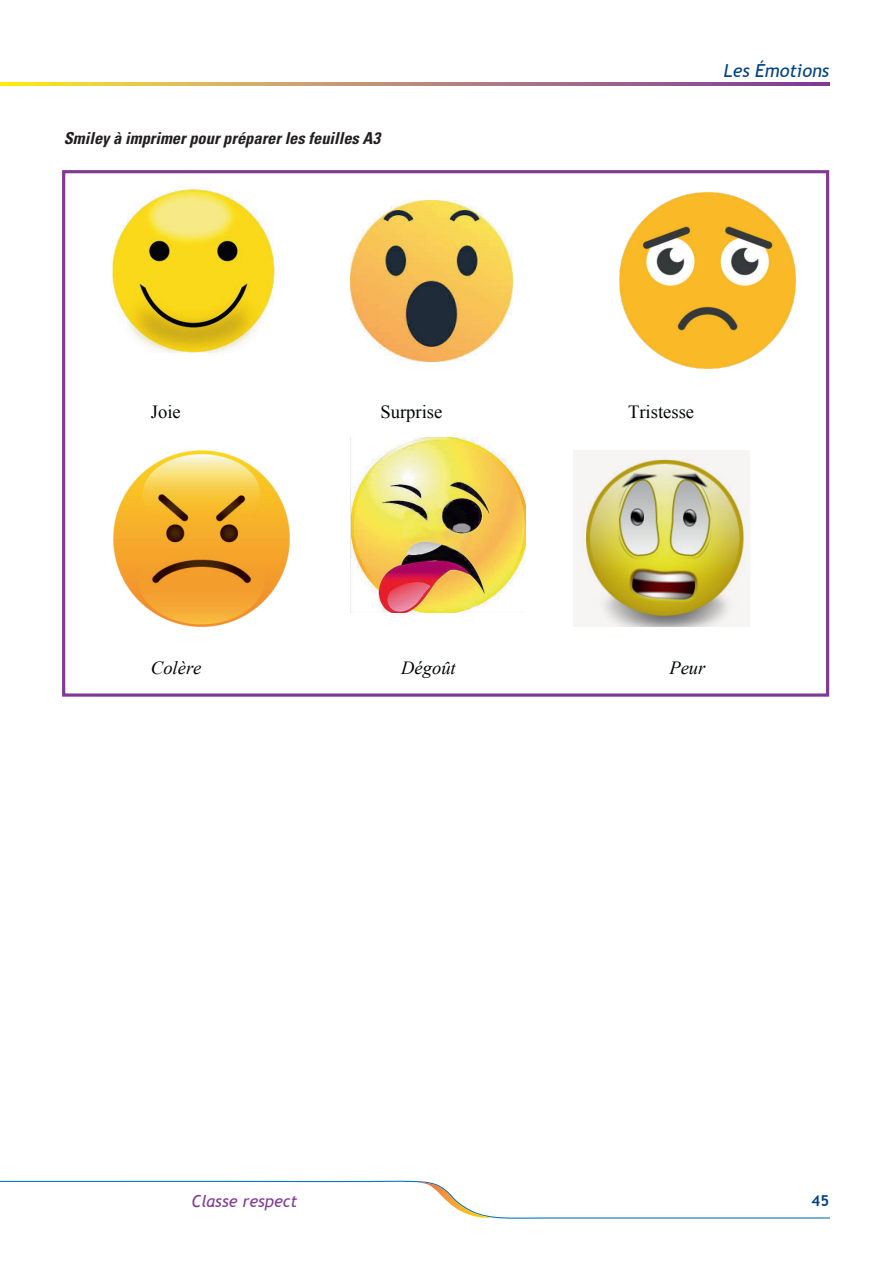
<style>
.page{position:relative;width:893px;height:1263px;background:#fff}
.page>*{position:absolute;margin:0;border:0;box-sizing:border-box;transform-origin:0 0}
.t1{font:18.6px "Times New Roman";color:#030505}
.t2{font:italic 18.6px "Times New Roman";color:#030505}
.t3{font:italic 18px "Trebuchet MS";color:#014283}
.t4{font:italic 700 condensed 16.5px "Univers LT Std";color:#231f20}
.t5{font:italic 16.5px "Trebuchet MS";color:#803a96}
.t6{font:700 15px "Trebuchet MS";color:#014283}
</style>
<div class="page">
<svg style="left:0;top:1180px;width:829px;height:39px"></svg>
<svg style="left:0;top:83px;width:829px;height:2px;background:#b98e71"></svg>
<img style="left:112px;top:188px;width:163px;height:165px">
<img style="left:351px;top:200px;width:161px;height:162px">
<img style="left:620px;top:193px;width:175px;height:175px">
<img style="left:114px;top:451px;width:175px;height:175px">
<img style="left:351px;top:437px;width:174px;height:175px">
<img style="left:573px;top:451px;width:176px;height:175px">
<div style="left:62px;top:170px;width:767px;height:527px;border:3px solid #803a96"></div>
<p class="t4" style="left:64px;top:128px;width:318px">Smiley à imprimer pour préparer les feuilles A3</p>
<p class="t3" style="left:724px;top:60px;width:107px">Les Émotions</p>
<p class="t1" style="left:151px;top:399px;width:31px">Joie</p>
<p class="t1" style="left:380px;top:399px;width:63px">Surprise</p>
<p class="t1" style="left:628px;top:399px;width:68px">Tristesse</p>
<p class="t2" style="left:151px;top:655px;width:52px">Colère</p>
<p class="t2" style="left:401px;top:655px;width:56px">Dégoût</p>
<p class="t2" style="left:669px;top:655px;width:38px">Peur</p>
<p class="t5" style="left:191px;top:1191px;width:107px">Classe respect</p>
<p class="t6" style="left:812px;top:1191px;width:19px">45</p>
</div>
